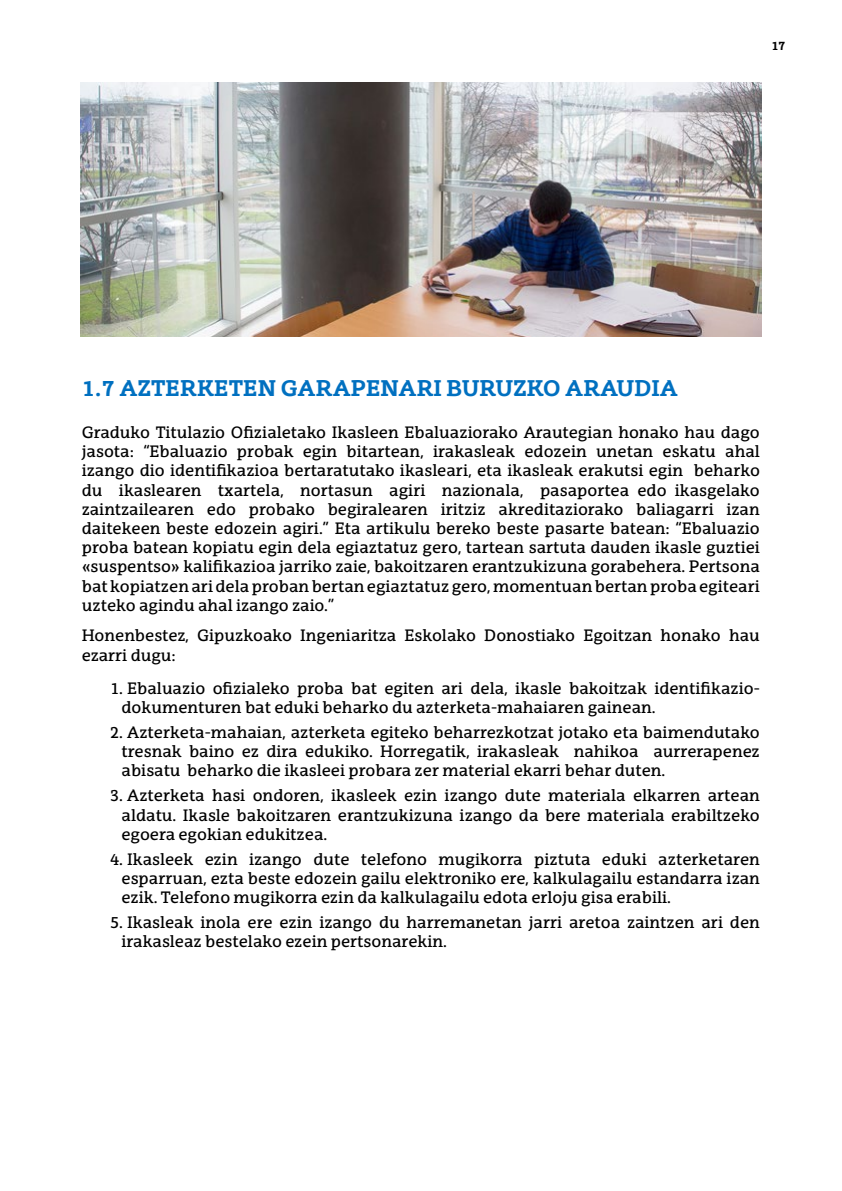
<style>
.page{position:relative;width:842px;height:1191px;background:#fff}
.page>*{position:absolute;margin:0;border:0;box-sizing:border-box;transform-origin:0 0}
.t1{font:700 22px "EHU Serif";color:#0070c0}
.t2{font:16px/19.2px "EHU Serif";color:#000;text-align:justify}
.t3{font:700 12px "EHU Serif";color:#000}
</style>
<div class="page">
<img style="left:81px;top:82px;width:680px;height:254px">
<p class="t3" style="left:772px;top:38px;width:15px">17</p>
<h1 class="t1" style="left:82px;top:374px;width:598px">1.7 AZTERKETEN GARAPENARI BURUZKO ARAUDIA</h1>
<p class="t2" style="left:82px;top:422px;width:680px">Graduko Titulazio Ofizialetako Ikasleen Ebaluaziorako Arautegian honako hau dago jasota: “Ebaluazio probak egin bitartean, irakasleak edozein unetan eskatu ahal izango dio identifikazioa bertaratutako ikasleari, eta ikasleak erakutsi egin beharko du ikaslearen txartela, nortasun agiri nazionala, pasaportea edo ikasgelako zaintzailearen edo probako begiralearen iritziz akreditaziorako baliagarri izan daitekeen beste edozein agiri.” Eta artikulu bereko beste pasarte batean: “Ebaluazio proba batean kopiatu egin dela egiaztatuz gero, tartean sartuta dauden ikasle guztiei «suspentso» kalifikazioa jarriko zaie, bakoitzaren erantzukizuna gorabehera. Pertsona bat kopiatzen ari dela proban bertan egiaztatuz gero, momentuan bertan proba egiteari uzteko agindu ahal izango zaio.”</p>
<p class="t2" style="left:82px;top:626px;width:679px">Honenbestez, Gipuzkoako Ingeniaritza Eskolako Donostiako Egoitzan honako hau ezarri dugu:</p>
<p class="t2" style="left:122px;top:678px;width:640px;text-indent:-11px">1. Ebaluazio ofizialeko proba bat egiten ari dela, ikasle bakoitzak identifikazio&shy;dokumenturen bat eduki beharko du azterketa-mahaiaren gainean.</p>
<p class="t2" style="left:122px;top:722px;width:640px;text-indent:-11px">2. Azterketa-mahaian, azterketa egiteko beharrezkotzat jotako eta baimendutako tresnak baino ez dira edukiko. Horregatik, irakasleak nahikoa aurrerapenez abisatu beharko die ikasleei probara zer material ekarri behar duten.</p>
<p class="t2" style="left:122px;top:786px;width:640px;text-indent:-11px">3. Azterketa hasi ondoren, ikasleek ezin izango dute materiala elkarren artean aldatu. Ikasle bakoitzaren erantzukizuna izango da bere materiala erabiltzeko egoera egokian edukitzea.</p>
<p class="t2" style="left:122px;top:849px;width:640px;text-indent:-11px">4. Ikasleek ezin izango dute telefono mugikorra piztuta eduki azterketaren esparruan, ezta beste edozein gailu elektroniko ere, kalkulagailu estandarra izan ezik. Telefono mugikorra ezin da kalkulagailu edota erloju gisa erabili.</p>
<p class="t2" style="left:122px;top:912px;width:640px;text-indent:-11px">5. Ikasleak inola ere ezin izango du harremanetan jarri aretoa zaintzen ari den irakasleaz bestelako ezein pertsonarekin.</p>
</div>
